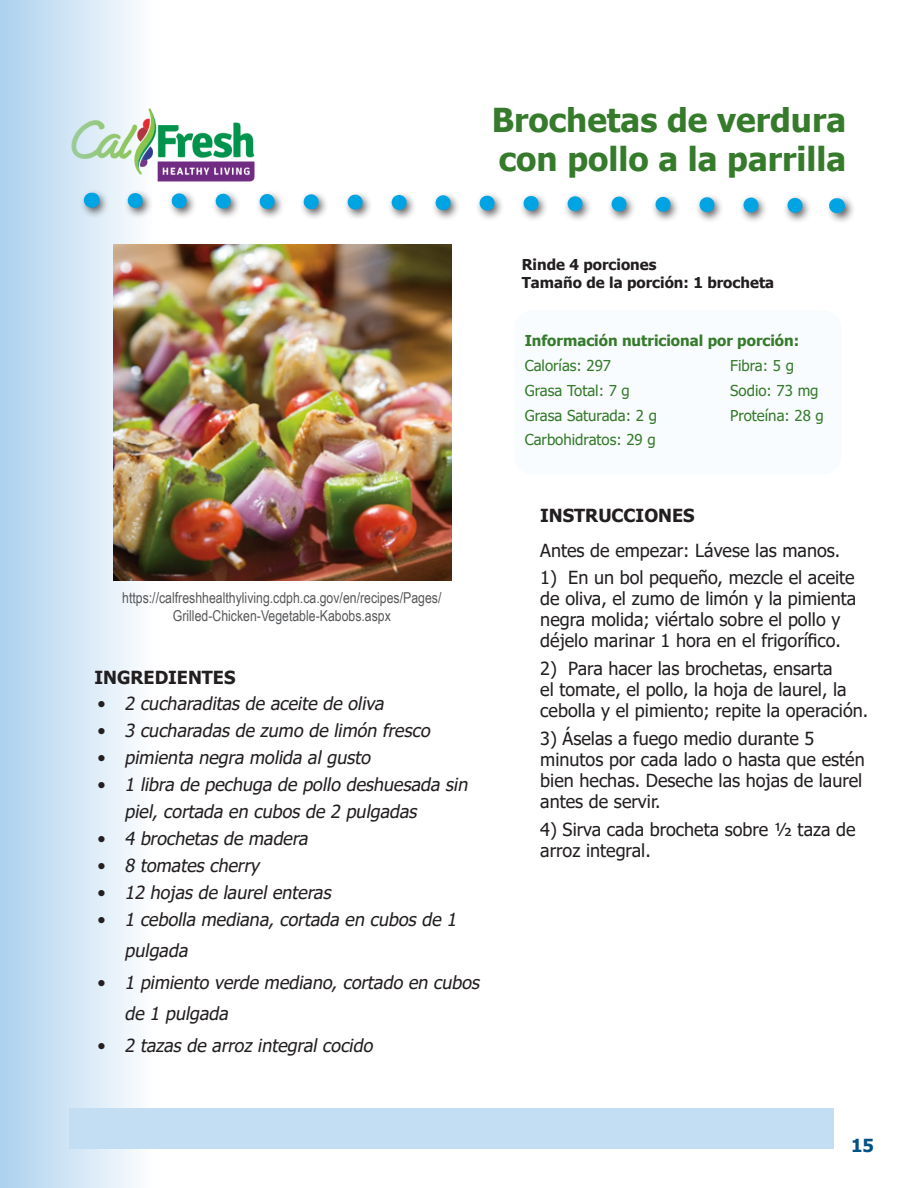
<style>
.page{position:relative;width:918px;height:1188px;background:#fff}
.page>*{position:absolute;margin:0;border:0;box-sizing:border-box;transform-origin:0 0}
.t1{font:700 33px/39px "Tahoma";color:#357b2b}
.t2{font:18px/21px "Tahoma";color:#231f20}
.t3{font:italic 18px/31.5px "Tahoma";color:#231f20}
.t4{font:700 18px "Tahoma";color:#231f20}
.t5{font:700 18px "Tahoma";color:#005187}
.t6{font:15px/18px "Arial Narrow";color:#57585a;text-align:center}
.t7{font:15px "Tahoma";color:#357b2b}
.t8{font:700 15px "Tahoma";color:#231f20}
.t9{font:700 15px "Tahoma";color:#357b2b}
.s1{font-style:normal}
</style>
<div class="page">
<img style="left:153px;top:114px;width:102px;height:68px">
<div style="left:0;top:0;width:153px;height:1188px;background:linear-gradient(to right,#add2ef,#fafbf9)"></div>
<div style="left:80px;top:189px;width:775px;height:36px;background:#231f20;opacity:.75"></div>
<svg style="left:120px;top:185px;width:710px;height:36px"></svg>
<svg style="left:91px;top:193px;width:1px;height:15px"></svg>
<svg style="left:837px;top:198px;width:1px;height:15px"></svg>
<div style="left:69px;top:1108px;width:765px;height:41px;background:#c3def3"></div>
<div style="left:514px;top:310px;width:328px;height:164px;background:#f9fcfe;border-radius:18px"></div>
<img style="left:114px;top:244px;width:338px;height:337px">
<h1 class="t1" style="left:492px;top:102px;width:356px">Brochetas de verdura con pollo a la parrilla</h1>
<p class="t6" style="left:122px;top:588px;width:321px">https://calfreshhealthyliving.cdph.ca.gov/en/recipes/Pages/<br>Grilled-Chicken-Vegetable-Kabobs.aspx</p>
<p class="t4" style="left:95px;top:665px;width:142px">INGREDIENTES</p>
<p class="t3" style="left:98px;top:688px;width:292px"><span class="s1">•</span> 2 cucharaditasde aceite de oliva</p>
<p class="t3" style="left:98px;top:715px;width:338px"><span class="s1">•</span> 3 cucharadasde zumo de limón fresco</p>
<p class="t3" style="left:98px;top:742px;width:279px"><span class="s1">•</span> pimienta negra molida algusto</p>
<p class="t3" style="left:125px;top:771px;width:349px;line-height:27px;text-indent:-27px"><span class="s1">•</span> 1 libra de pechuga de pollo deshuesada sin piel,cortada en cubosde 2 pulgadas</p>
<p class="t3" style="left:98px;top:823px;width:216px"><span class="s1">•</span> 4 brochetasde madera</p>
<p class="t3" style="left:98px;top:850px;width:168px"><span class="s1">•</span> 8 tomatescherry</p>
<p class="t3" style="left:98px;top:877px;width:239px"><span class="s1">•</span> 12 hojasde laurelenteras</p>
<p class="t3" style="left:125px;top:904px;width:338px;text-indent:-27px"><span class="s1">•</span> 1 cebolla mediana,cortada en cubosde 1 pulgada</p>
<p class="t3" style="left:125px;top:967px;width:361px;text-indent:-27px"><span class="s1">•</span> 1 pimiento verde mediano,cortado en cubos de 1 pulgada</p>
<p class="t3" style="left:98px;top:1030px;width:281px"><span class="s1">•</span> 2 tazasde arrozintegralcocido</p>
<p class="t8" style="left:522px;top:254px;width:136px">Rinde 4 porciones</p>
<p class="t8" style="left:522px;top:272px;width:254px">Tamaño de la porción: 1 brocheta</p>
<p class="t9" style="left:525px;top:330px;width:276px">Información nutricional por porción:</p>
<p class="t7" style="left:525px;top:356px;width:88px">Calorías: 297</p>
<p class="t7" style="left:730px;top:356px;width:65px">Fibra: 5 g</p>
<p class="t7" style="left:525px;top:380px;width:107px">Grasa Total: 7 g</p>
<p class="t7" style="left:730px;top:380px;width:90px">Sodio: 73 mg</p>
<p class="t7" style="left:525px;top:405px;width:134px">Grasa Saturada: 2 g</p>
<p class="t7" style="left:730px;top:405px;width:95px">Proteína: 28 g</p>
<p class="t7" style="left:525px;top:430px;width:133px">Carbohidratos: 29 g</p>
<p class="t4" style="left:540px;top:503px;width:156px">INSTRUCCIONES</p>
<p class="t2" style="left:540px;top:540px;width:302px">Antes de empezar: Lávese las manos.</p>
<p class="t2" style="left:540px;top:568px;width:317px">1) En un bol pequeño, mezcle el aceite de oliva, el zumo de limón y la pimienta negra molida; viértalo sobre el pollo y déjelo marinar 1 hora en el frigorífico.</p>
<p class="t2" style="left:540px;top:659px;width:330px">2) Para hacer las brochetas, ensarta<br>el tomate, el pollo, la hoja de laurel, la cebolla y el pimiento; repite la operación.</p>
<p class="t2" style="left:540px;top:729px;width:326px">3) Áselas a fuego medio durante 5 minutos por cada lado o hasta que estén bien hechas. Deseche las hojas de laurel antes de servir.</p>
<p class="t2" style="left:540px;top:819px;width:317px">4) Sirva cada brocheta sobre ½ taza de arroz integral.</p>
<p class="t5" style="left:851px;top:1133px;width:24px">15</p>
</div>
